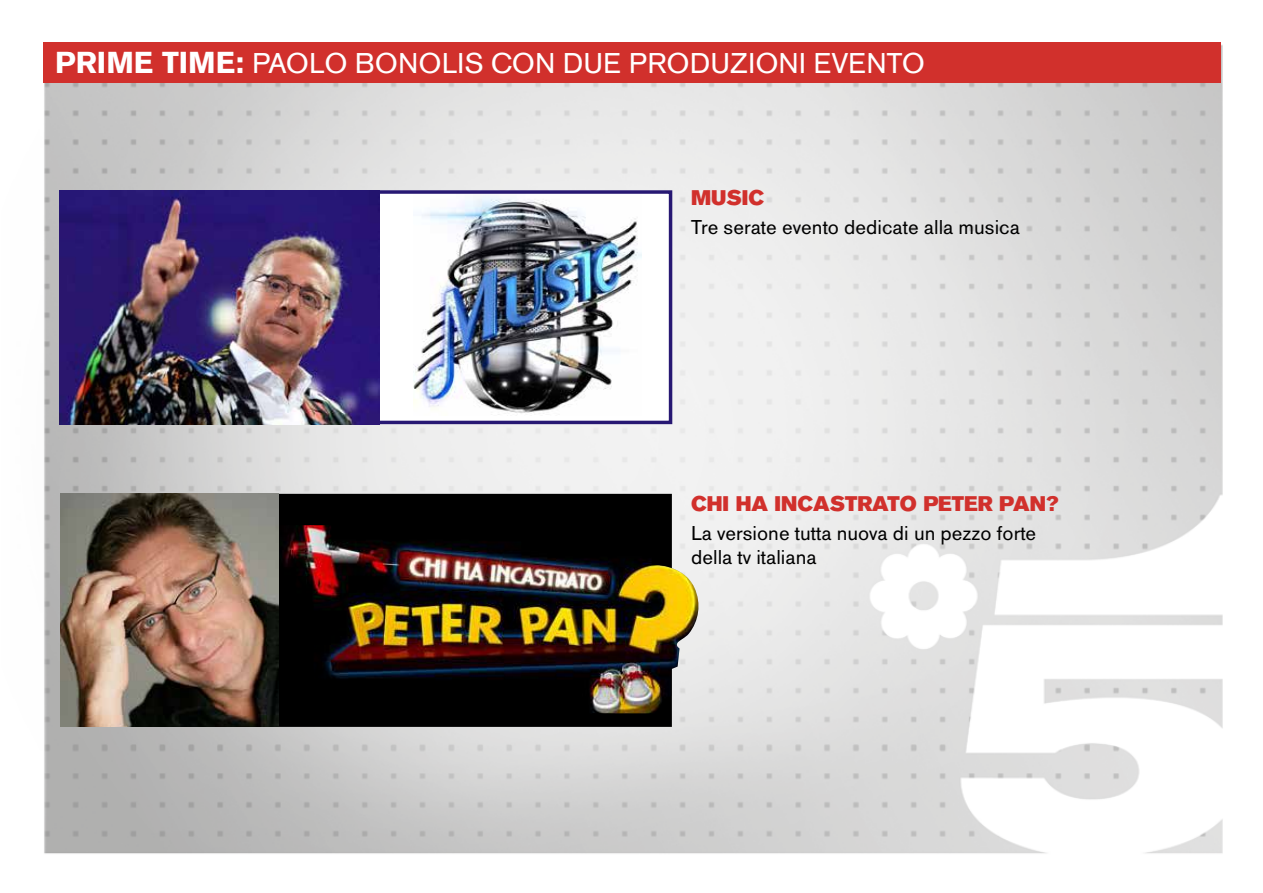
<style>
.page{position:relative;width:1263px;height:893px;background:#fff}
.page>*{position:absolute;margin:0;border:0;box-sizing:border-box;transform-origin:0 0}
.t1{font:30px "Akzidenz";color:#fff}
.t2{font:21px/24px "Akzidenz";color:#000}
.t3{font:21px "Akzidenz Grotesk BQ Super";color:#d1302c}
.s1{font-family:"Akzidenz Grotesk BQ";font-weight:700}
</style>
<div class="page">
<img style="left:44px;top:45px;width:1179px;height:809px">
<div style="left:43px;top:42px;width:1178px;height:41px;background:#d1302c"></div>
<div style="left:278px;top:494px;width:394px;height:233px;background:#000"></div>
<img style="left:61px;top:493px;width:217px;height:234px">
<img style="left:279px;top:525px;width:421px;height:188px">
<div style="left:317px;top:192px;width:353px;height:230px;background:#fff"></div>
<img style="left:414px;top:195px;width:228px;height:220px">
<div style="left:315px;top:190px;width:357px;height:234px;border:3px solid #271873"></div>
<img style="left:60px;top:190px;width:320px;height:234px">
<h1 class="t1" style="left:55px;top:43px;width:871px"><span class="s1">PRIME TIME:</span> PAOLO BONOLIS CON DUE PRODUZIONI EVENTO</h1>
<p class="t3" style="left:691px;top:186px;width:75px">MUSIC</p>
<p class="t2" style="left:691px;top:216px;width:330px">Tre serate evento dedicate alla musica</p>
<p class="t3" style="left:691px;top:491px;width:369px">CHI HA INCASTRATO PETER PAN?</p>
<p class="t2" style="left:691px;top:522px;width:347px">La versione tutta nuova di un pezzo forte della tv italiana</p>
</div>
